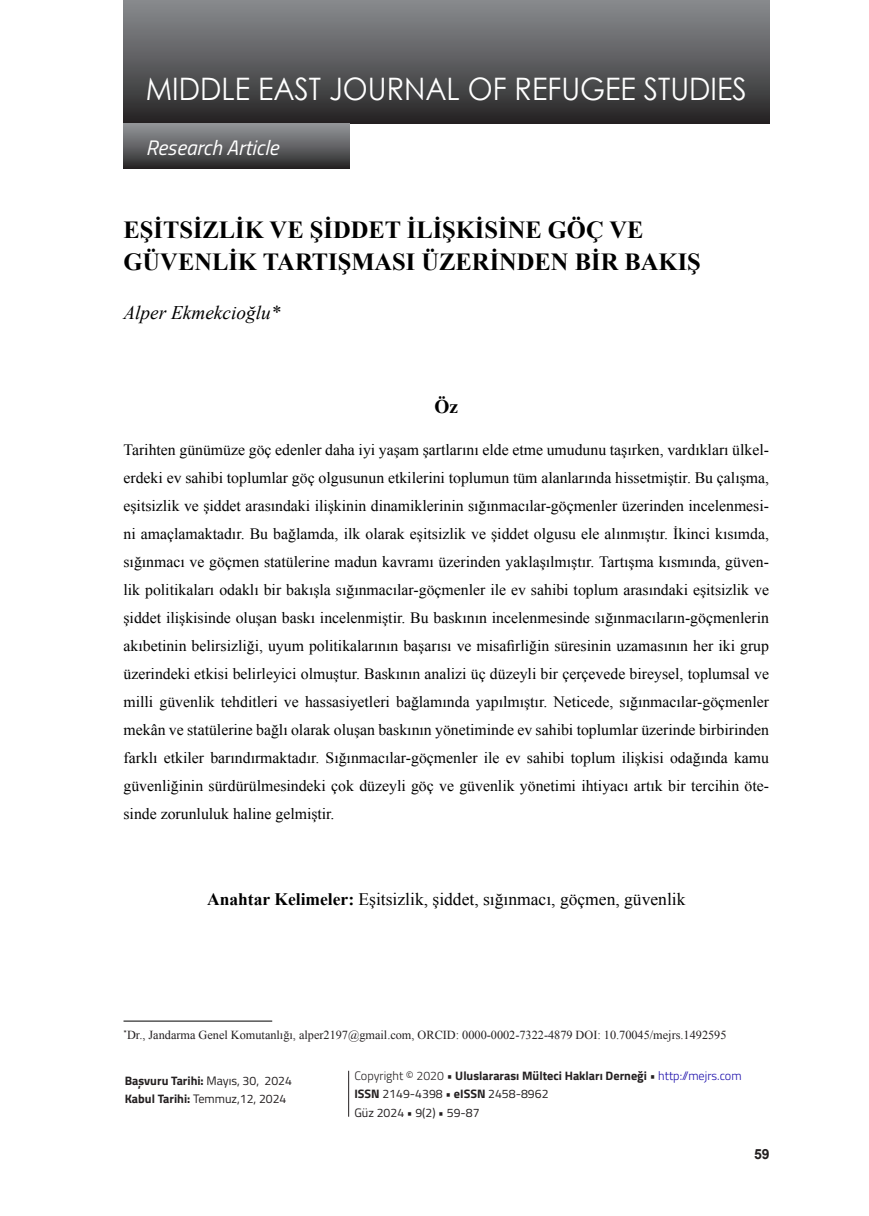
<style>
.page{position:relative;width:869px;height:1216px;background:#fff}
.page>*{position:absolute;margin:0;border:0;box-sizing:border-box;transform-origin:0 0}
.t1{font:30.97px "Century Gothic";color:#fff;scale:.93 1}
.t2{font:700 24.5px "Times New Roman";color:#000}
.t3{font:italic 21px "Titillium Web";color:#fff}
.t4{font:italic 19.25px "Times New Roman";color:#000}
.t5{font:700 19.25px "Times New Roman";color:#000}
.t6{font:17.5px "Times New Roman";color:#000}
.t7{font:15.75px/28px "Times New Roman";color:#000;text-align:justify}
.t8{font:700 14px "Arial";color:#231f20}
.t9{font:700 12.25px/18.4px "Titillium Web";color:#231f20}
.Dipnot_Metni{font:12.25px "Times New Roman";color:#231f20}
.t10{font:12.25px/18.4px "Titillium Web";color:#231f20}
.s1{font-weight:700}
.s2{font-weight:300}
.s3{font-weight:300;color:#1b0dab}
.s4{font-weight:400}
</style>
<div class="page">
<hr style="left:124px;top:77px;width:645px;height:1px;background:#231f20">
<div style="left:123px;top:0;width:645px;height:123px;background:linear-gradient(to bottom,#8c8e92,#282728)"></div>
<div style="left:123px;top:123px;width:226px;height:45px;background:linear-gradient(to bottom,#989a9e,#2c2b2c)"></div>
<hr style="left:123px;top:1020px;width:149px;height:1px;background:#000">
<hr style="left:348px;top:1070px;width:1px;height:46px;background:#231f20">
<p class="t1" style="left:146px;top:68px;width:647px">MIDDLE EAST JOURNAL OF REFUGEE STUDIES</p>
<p class="t3" style="left:146px;top:132px;width:134px">Research Article</p>
<p class="t2" style="left:123px;top:213px;width:521px">EŞİTSİZLİK VE ŞİDDET İLİŞKİSİNE GÖÇ VE</p>
<p class="t2" style="left:123px;top:245px;width:578px">GÜVENLİK TARTIŞMASI ÜZERİNDEN BİR BAKIŞ</p>
<p class="t4" style="left:123px;top:299px;width:158px">Alper Ekmekcioğlu*</p>
<p class="t5" style="left:434px;top:393px;width:25px">Öz</p>
<p class="t7" style="left:123px;top:435px;width:646px">Tarihten günümüze göç edenler daha iyi yaşam şartlarını elde etme umudunu taşırken, vardıkları ülkel&shy;erdeki ev sahibi toplumlar göç olgusunun etkilerini toplumun tüm alanlarında hissetmiştir. Bu çalışma, eşitsizlik ve şiddet arasındaki ilişkinin dinamiklerinin sığınmacılar-göçmenler üzerinden incelenmesi&shy;ni amaçlamaktadır. Bu bağlamda, ilk olarak eşitsizlik ve şiddet olgusu ele alınmıştır. İkinci kısımda, sığınmacı ve göçmen statülerine madun kavramı üzerinden yaklaşılmıştır. Tartışma kısmında, güven&shy;lik politikaları odaklı bir bakışla sığınmacılar-göçmenler ile ev sahibi toplum arasındaki eşitsizlik ve şiddet ilişkisinde oluşan baskı incelenmiştir. Bu baskının incelenmesinde sığınmacıların-göçmenlerin akıbetinin belirsizliği, uyum politikalarının başarısı ve misafirliğin süresinin uzamasının her iki grup üzerindeki etkisi belirleyici olmuştur. Baskının analizi üç düzeyli bir çerçevede bireysel, toplumsal ve milli güvenlik tehditleri ve hassasiyetleri bağlamında yapılmıştır. Neticede, sığınmacılar-göçmenler mekân ve statülerine bağlı olarak oluşan baskının yönetiminde ev sahibi toplumlar üzerinde birbirinden farklı etkiler barındırmaktadır. Sığınmacılar-göçmenler ile ev sahibi toplum ilişkisi odağında kamu güvenliğinin sürdürülmesindeki çok düzeyli göç ve güvenlik yönetimi ihtiyacı artık bir tercihin öte&shy;sinde zorunluluk haline gelmiştir.</p>
<p class="t6" style="left:207px;top:887px;width:479px"><span class="s1">Anahtar Kelimeler:</span> Eşitsizlik, şiddet, sığınmacı, göçmen, güvenlik</p>
<p class="Dipnot_Metni" style="left:123px;top:1026px;width:604px"><sup>*</sup>Dr., Jandarma Genel Komutanlığı, alper2197@gmail.com, ORCID: 0000-0002-7322-4879 DOI: 10.70045/mejrs.1492595</p>
<p class="t10" style="left:125px;top:1070px;width:169px"><span class="s1">Başvuru Tarihi:</span> Mayıs, 30, 2024<br><span class="s1">Kabul Tarihi:</span> Temmuz,12, 2024</p>
<p class="t9" style="left:354px;top:1065px;width:388px"><span class="s2">Copyright © 2020 •</span> Uluslararası Mülteci Hakları Derneği <span class="s2">•</span> <span class="s3">http://mejrs.com<br></span>ISSN <span class="s4">2149-4398 •</span> eISSN <span class="s4">2458-8962<br>Güz 2024 • 9(2) • 59-87</span></p>
<p class="t8" style="left:753px;top:1144px;width:17px">59</p>
</div>
